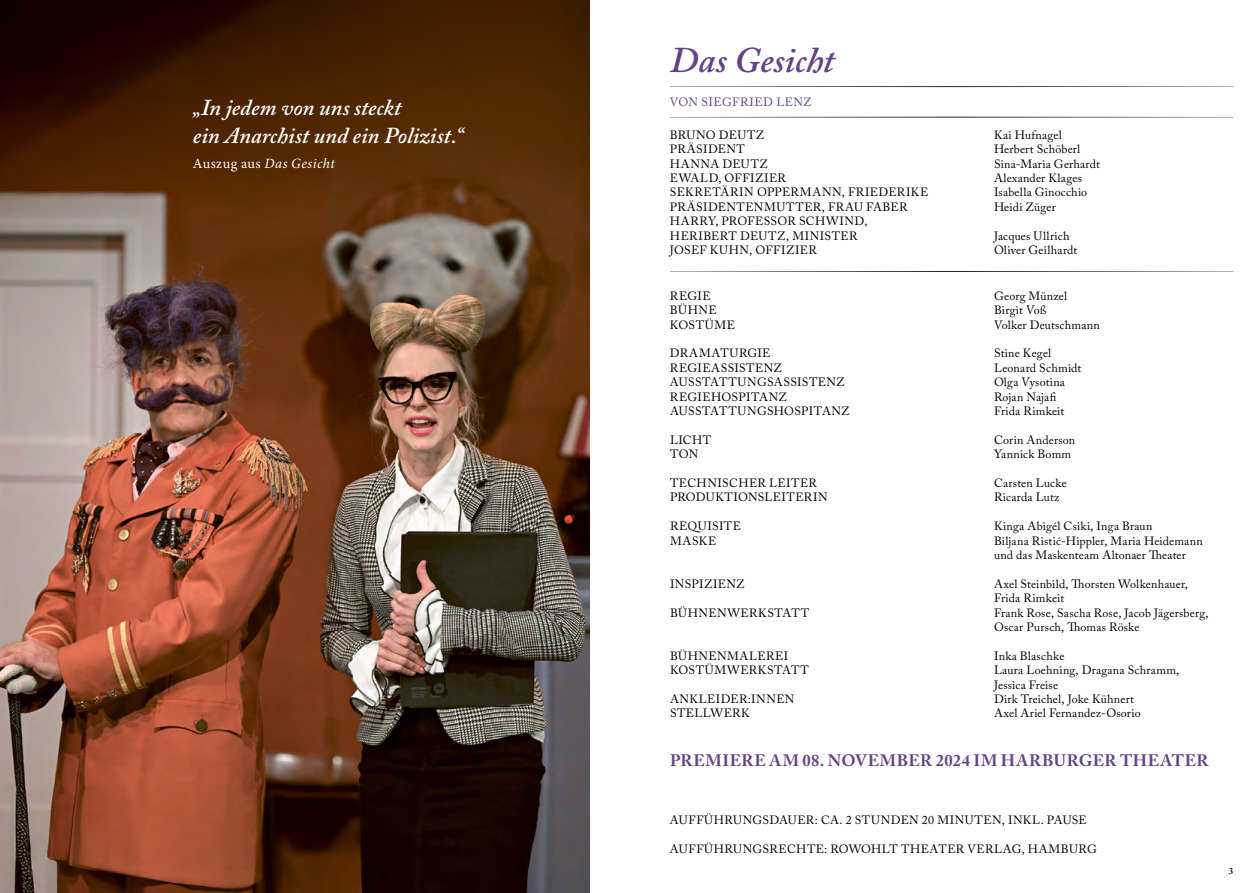
<style>
.page{position:relative;width:1259px;height:893px;background:#fff}
.page>*{position:absolute;margin:0;border:0;box-sizing:border-box;transform-origin:0 0}
.t1{font:italic 600 36px "Adobe Caslon Pro";color:#644385}
.t2{font:italic 600 22.65px/27.2px "Adobe Caslon Pro";letter-spacing:-.005em;color:#fff}
.t3{font:700 16.5px "Adobe Caslon Pro";letter-spacing:.035em;color:#644385}
.t4{font:italic 14.1px "Minion Pro";letter-spacing:.03em;color:#fff}
.t5{font:12px/14.4px "Adobe Caslon Pro";letter-spacing:.02em;color:#000}
.t6{font:12px "Adobe Caslon Pro";letter-spacing:.04em;color:#000}
.t7{font:12px "Adobe Caslon Pro";letter-spacing:.045em;color:#000}
.t8{font:12px "Adobe Caslon Pro";letter-spacing:.035em;color:#644385}
.t9{font:12px "Adobe Caslon Pro";color:#000}
.t10{font:600 9px "Adobe Caslon Pro";color:#000}
.s1{font-style:normal}
</style>
<div class="page">
<svg style="left:670px;top:86px;width:563px;height:1px"></svg>
<svg style="left:670px;top:117px;width:563px;height:1px"></svg>
<svg style="left:670px;top:271px;width:563px;height:1px"></svg>
<img style="left:0;top:0;width:589px;height:893px">
<h2 class="t2" style="left:193px;top:94px;width:272px">„In jedem von uns steckt<br>ein Anarchist und ein Polizist.“</h2>
<p class="t4" style="left:193px;top:154px;width:143px"><span class="s1">Auszug aus</span> Das Gesicht</p>
<h1 class="t1" style="left:670px;top:39px;width:166px">Das Gesicht</h1>
<p class="t8" style="left:670px;top:95px;width:143px">VON SIEGFRIED LENZ</p>
<p class="t5" style="left:670px;top:127px;width:96px">BRUNO DEUTZ</p>
<p class="t5" style="left:994px;top:127px;width:69px">Kai Hufnagel</p>
<p class="t5" style="left:670px;top:142px;width:76px">PRÄSIDENT</p>
<p class="t5" style="left:994px;top:142px;width:88px">Herbert Schöberl</p>
<p class="t7" style="left:670px;top:156px;width:100px">HANNA DEUTZ</p>
<p class="t5" style="left:994px;top:156px;width:107px">Sina-Maria Gerhardt</p>
<p class="t5" style="left:670px;top:171px;width:117px">EWALD, OFFIZIER</p>
<p class="t5" style="left:994px;top:171px;width:89px">Alexander Klages</p>
<p class="t7" style="left:670px;top:185px;width:260px">SEKRETÄRIN OPPERMANN, FRIEDERIKE</p>
<p class="t5" style="left:994px;top:185px;width:95px">Isabella Ginocchio</p>
<p class="t6" style="left:670px;top:200px;width:239px">PRÄSIDENTENMUTTER, FRAU FABER</p>
<p class="t5" style="left:994px;top:199px;width:63px">Heidi Züger</p>
<p class="t5" style="left:670px;top:214px;width:199px">HARRY, PROFESSOR SCHWIND,<br>HERIBERT DEUTZ, MINISTER</p>
<p class="t5" style="left:994px;top:228px;width:77px">Jacques Ullrich</p>
<p class="t5" style="left:670px;top:243px;width:148px">JOSEF KUHN, OFFIZIER</p>
<p class="t5" style="left:994px;top:243px;width:85px">Oliver Geilhardt</p>
<p class="t5" style="left:670px;top:288px;width:42px">REGIE</p>
<p class="t5" style="left:994px;top:288px;width:75px">Georg Münzel</p>
<p class="t5" style="left:670px;top:303px;width:48px">BÜHNE</p>
<p class="t9" style="left:994px;top:303px;width:54px">Birgit Voß</p>
<p class="t6" style="left:670px;top:317px;width:67px">KOSTÜME</p>
<p class="t5" style="left:994px;top:317px;width:107px">Volker Deutschmann</p>
<p class="t6" style="left:670px;top:346px;width:102px">DRAMATURGIE</p>
<p class="t5" style="left:994px;top:346px;width:59px">Stine Kegel</p>
<p class="t5" style="left:670px;top:360px;width:113px">REGIEASSISTENZ</p>
<p class="t5" style="left:994px;top:360px;width:89px">Leonard Schmidt</p>
<p class="t5" style="left:670px;top:375px;width:176px">AUSSTATTUNGSASSISTENZ</p>
<p class="t5" style="left:994px;top:375px;width:73px">Olga Vysotina</p>
<p class="t5" style="left:670px;top:389px;width:118px">REGIEHOSPITANZ</p>
<p class="t5" style="left:994px;top:389px;width:64px">Rojan Najafi</p>
<p class="t5" style="left:670px;top:404px;width:181px">AUSSTATTUNGSHOSPITANZ</p>
<p class="t5" style="left:994px;top:404px;width:72px">Frida Rimkeit</p>
<p class="t5" style="left:670px;top:432px;width:43px">LICHT</p>
<p class="t5" style="left:994px;top:432px;width:83px">Corin Anderson</p>
<p class="t5" style="left:670px;top:447px;width:30px">TON</p>
<p class="t5" style="left:994px;top:447px;width:79px">Yannick Bomm</p>
<p class="t5" style="left:670px;top:476px;width:148px">TECHNISCHER LEITER</p>
<p class="t5" style="left:994px;top:476px;width:74px">Carsten Lucke</p>
<p class="t5" style="left:670px;top:490px;width:159px">PRODUKTIONSLEITERIN</p>
<p class="t5" style="left:994px;top:490px;width:67px">Ricarda Lutz</p>
<p class="t5" style="left:670px;top:519px;width:73px">REQUISITE</p>
<p class="t5" style="left:994px;top:519px;width:160px">Kinga Abigél Csiki, Inga Braun</p>
<p class="t5" style="left:670px;top:533px;width:48px">MASKE</p>
<p class="t5" style="left:994px;top:533px;width:210px">Biljana Ristić-Hippler, Maria Heidemann und das Maskenteam Altonaer Theater</p>
<p class="t5" style="left:670px;top:576px;width:76px">INSPIZIENZ</p>
<p class="t5" style="left:994px;top:576px;width:195px">Axel Steinbild, Thorsten Wolkenhauer,<br>Frida Rimkeit</p>
<p class="t6" style="left:670px;top:605px;width:141px">BÜHNENWERKSTATT</p>
<p class="t5" style="left:994px;top:605px;width:216px">Frank Rose, Sascha Rose, Jacob Jägersberg,<br>Oscar Pursch, Thomas Röske</p>
<p class="t6" style="left:670px;top:649px;width:120px">BÜHNENMALEREI</p>
<p class="t5" style="left:994px;top:648px;width:72px">Inka Blaschke</p>
<p class="t7" style="left:670px;top:663px;width:140px">KOSTÜMWERKSTATT</p>
<p class="t5" style="left:994px;top:663px;width:187px">Laura Loehning, Dragana Schramm,<br>Jessica Freise</p>
<p class="t5" style="left:670px;top:692px;width:126px">ANKLEIDER:INNEN</p>
<p class="t5" style="left:994px;top:692px;width:141px">Dirk Treichel, Joke Kühnert</p>
<p class="t5" style="left:670px;top:706px;width:81px">STELLWERK</p>
<p class="t5" style="left:994px;top:706px;width:148px">Axel Ariel Fernandez-Osorio</p>
<h3 class="t3" style="left:670px;top:751px;width:540px">PREMIERE AM 08. NOVEMBER 2024 IM HARBURGER THEATER</h3>
<p class="t5" style="left:670px;top:812px;width:418px">AUFFÜHRUNGSDAUER: CA. 2 STUNDEN 20 MINUTEN, INKL. PAUSE</p>
<p class="t6" style="left:670px;top:841px;width:428px">AUFFÜHRUNGSRECHTE: ROWOHLT THEATER VERLAG, HAMBURG</p>
<p class="t10" style="left:1229px;top:865px;width:6px">3</p>
</div>
